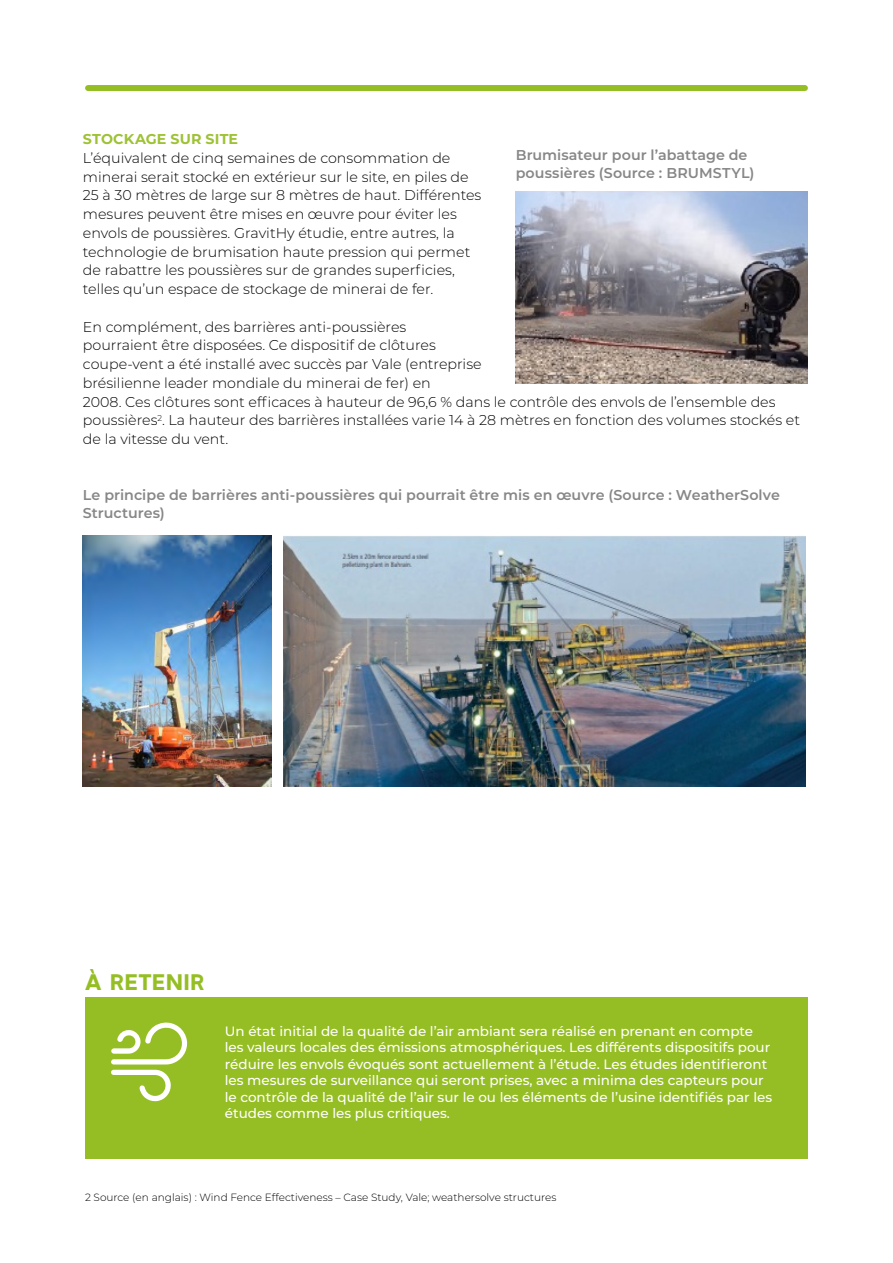
<style>
.page{position:relative;width:893px;height:1263px;background:#fff}
.page>*{position:absolute;margin:0;border:0;box-sizing:border-box;transform-origin:0 0}
.t1{font:22.35px "Tango Sans";letter-spacing:.06em;color:#95be24}
.t2{font:300 14.25px/18.8px "Montserrat";color:#000}
.t3{font:600 14.25px/18px "Montserrat";color:#878787}
.t4{font:700 14.25px "Montserrat";letter-spacing:.01em;color:#9ec234}
.t5{font:500 13.5px/16.5px "Montserrat";color:#fff}
.t6{font:300 10.5px "Montserrat";color:#000}
</style>
<div class="page">
<div style="left:85px;top:997px;width:723px;height:161px;background:#95be24"></div>
<svg style="left:111px;top:1070px;width:60px;height:32px"></svg>
<svg style="left:111px;top:1022px;width:77px;height:42px"></svg>
<div style="left:88px;top:85px;width:717px;height:6px;background:#95be24"></div>
<img style="left:516px;top:191px;width:292px;height:193px">
<img style="left:83px;top:536px;width:188px;height:250px">
<img style="left:283px;top:536px;width:523px;height:250px">
<p class="t4" style="left:83px;top:129px;width:157px">STOCKAGE SUR SITE</p>
<p class="t2" style="left:83px;top:148px;width:400px">L’équivalent de cinq semaines de consommation de minerai serait stocké en extérieur sur le site, en piles de 25 à 30 mètres de large sur 8 mètres de haut. Différentes mesures peuvent être mises en œuvre pour éviter les envols de poussières. GravitHy étudie, entre autres, la technologie de brumisation haute pression qui permet de rabattre les poussières sur de grandes superficies, telles qu’un espace de stockage de minerai de fer.</p>
<p class="t2" style="left:83px;top:317px;width:719px">En complément, des barrières anti-poussières<br>pourraient être disposées. Ce dispositif de clôtures<br>coupe-vent a été installé avec succès par Vale (entreprise<br>brésilienne leader mondiale du minerai de fer) en<br>2008. Ces clôtures sont efficaces à hauteur de 96,6 % dans le contrôle des envols de l’ensemble des poussières<sup>2</sup>. La hauteur des barrières installées varie 14 à 28 mètres en fonction des volumes stockés et de la vitesse du vent.</p>
<p class="t3" style="left:516px;top:145px;width:240px">Brumisateur pour l’abattage de poussières (Source : BRUMSTYL)</p>
<p class="t3" style="left:83px;top:485px;width:698px">Le principe de barrières anti-poussières qui pourrait être mis en œuvre (Source : WeatherSolve<br>Structures)</p>
<h1 class="t1" style="left:85px;top:968px;width:121px">À RETENIR</h1>
<p class="t5" style="left:225px;top:1022px;width:549px">Un état initial de la qualité de l’air ambiant sera réalisé en prenant en compte les valeurs locales des émissions atmosphériques. Les différents dispositifs pour réduire les envols évoqués sont actuellement à l’étude. Les études identifieront les mesures de surveillance qui seront prises, avec a minima des capteurs pour le contrôle de la qualité de l’air sur le ou les éléments de l’usine identifiés par les études comme les plus critiques.</p>
<p class="t6" style="left:85px;top:1190px;width:473px">2 Source (en anglais) : Wind Fence Effectiveness – Case Study, Vale; weathersolve structures</p>
</div>
